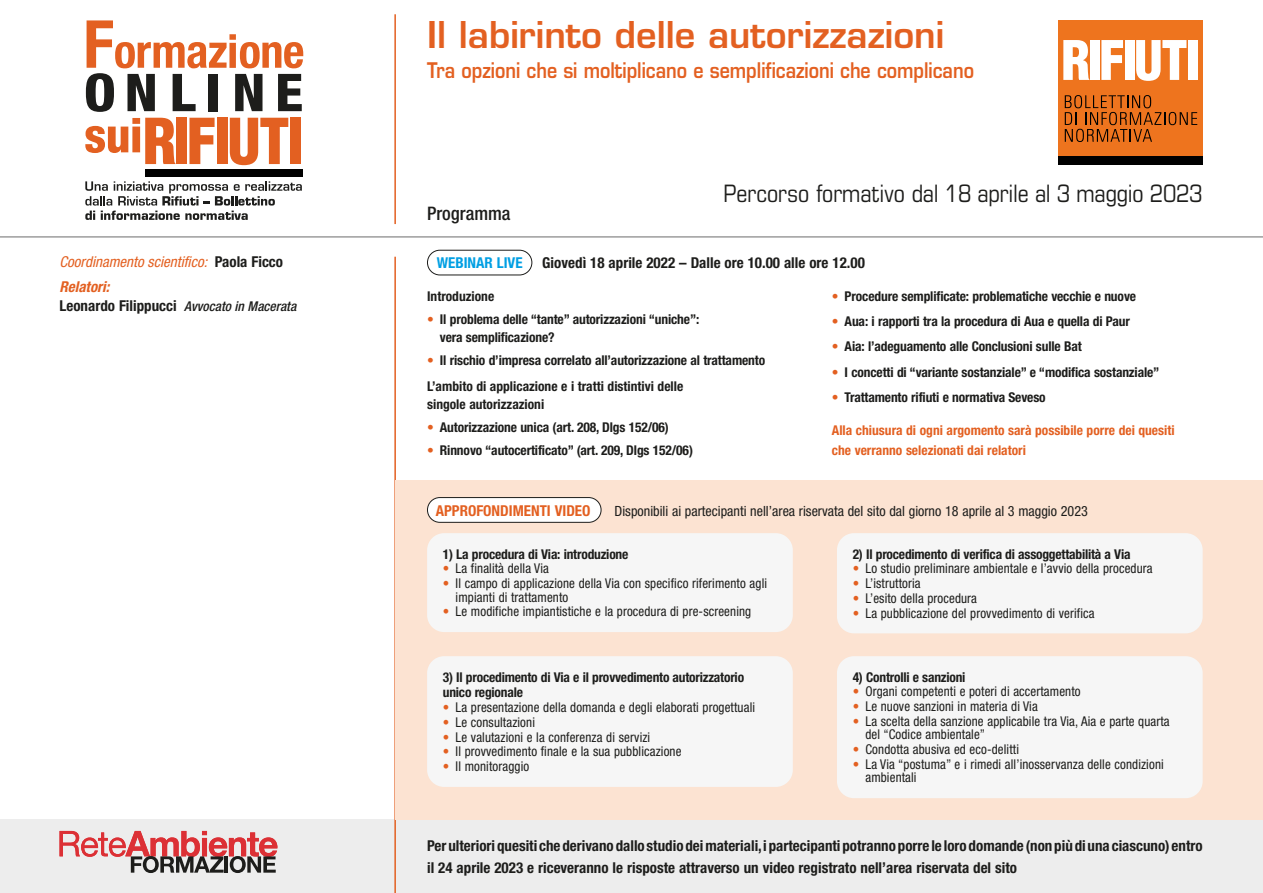
<style>
.page{position:relative;width:1263px;height:893px;background:#fff}
.page>*{position:absolute;margin:0;border:0;box-sizing:border-box;transform-origin:0 0}
.t1{font:600 36px "Eurostile";color:#e36021}
.t2{font:condensed 24px "Eurostile";letter-spacing:-.01em;color:#1d1d1b}
.t3{font:600 21px "Eurostile";color:#e36021;scale:.85 1}
.t4{font:500 condensed 18.6px "Helvetica Neue LT Std";color:#1d1d1b}
.t5{font:700 condensed 15px/22.5px "Helvetica Neue LT Std";color:#1d1d1b}
.t6{font:italic condensed 15px "Helvetica Neue LT Std";color:#e36021}
.t7{font:700 condensed 15px "Helvetica Neue LT Std";color:#e36021}
.t8{font:700 condensed 15px "Helvetica Neue LT Std";color:#009fe3}
.t9{font:italic 700 condensed 15px "Helvetica Neue LT Std";color:#e36021}
.t10{font:condensed 14.1px "Helvetica Neue LT Std";color:#1d1d1b}
.t11{font:condensed 13.5px/13.5px "Helvetica Neue LT Std";letter-spacing:.01em;color:#1d1d1b;scale:.96 1}
.t12{font:700 condensed 13.5px/17.4px "Helvetica Neue LT Std";letter-spacing:-.01em;color:#1d1d1b}
.t13{font:700 condensed 13.5px/20.2px "Helvetica Neue LT Std";color:#e36021}
.s1{font-weight:700;font-style:normal;color:#1d1d1b}
.s2{font-weight:500;font-style:italic;font-size:13.5px}
.s3{font-weight:400;color:#e36021}
.s4{color:#e36021}
</style>
<div class="page">
<div style="left:0;top:820px;width:1263px;height:73px;background:#ededed"></div>
<hr style="left:394px;top:257px;width:2px;height:636px;background:#e36021">
<hr style="left:0;top:236px;width:1263px;height:2px;background:#9d9d9d">
<hr style="left:394px;top:14px;width:2px;height:210px;background:#e36021">
<div style="left:1058px;top:20px;width:144px;height:145px;background:#ee741e"></div>
<svg style="left:1063px;top:40px;width:26px;height:40px"></svg>
<div style="left:1090px;top:40px;width:9px;height:40px;background:#fff"></div>
<svg style="left:1101px;top:40px;width:22px;height:40px"></svg>
<div style="left:1125px;top:40px;width:9px;height:40px;background:#fff"></div>
<svg style="left:1136px;top:40px;width:50px;height:41px"></svg>
<div style="left:1188px;top:40px;width:10px;height:40px;background:#fff"></div>
<div style="left:1058px;top:157px;width:145px;height:8px;background:#000"></div>
<svg style="left:1065px;top:95px;width:132px;height:47px"></svg>
<svg style="left:60px;top:831px;width:217px;height:42px"></svg>
<svg style="left:86px;top:20px;width:217px;height:92px"></svg>
<div style="left:146px;top:169px;width:157px;height:8px;background:#000"></div>
<svg style="left:85px;top:118px;width:90px;height:46px"></svg>
<div style="left:176px;top:118px;width:11px;height:46px;background:#e36021"></div>
<svg style="left:189px;top:118px;width:26px;height:46px"></svg>
<div style="left:217px;top:118px;width:11px;height:46px;background:#e36021"></div>
<svg style="left:230px;top:118px;width:58px;height:47px"></svg>
<div style="left:290px;top:118px;width:11px;height:46px;background:#e36021"></div>
<svg style="left:85px;top:181px;width:217px;height:39px"></svg>
<div style="left:396px;top:480px;width:867px;height:340px;background:#fce3d2"></div>
<div style="left:427px;top:250px;width:105px;height:25px;border:1px solid #1d1d1b;border-radius:12px"></div>
<div style="left:427px;top:498px;width:174px;height:24px;background:#fff;border-radius:12px"></div>
<div style="left:427px;top:497px;width:174px;height:26px;border:1px solid #1d1d1b;border-radius:12px"></div>
<div style="left:427px;top:533px;width:366px;height:99px;background:#f6f6f6;border-radius:17px"></div>
<div style="left:427px;top:656px;width:366px;height:131px;background:#f6f6f6;border-radius:17px"></div>
<div style="left:837px;top:656px;width:366px;height:142px;background:#f6f6f6;border-radius:17px"></div>
<div style="left:837px;top:533px;width:366px;height:100px;background:#f6f6f6;border-radius:17px"></div>
<p class="t6" style="left:60px;top:253px;width:225px">Coordinamento scientifico: <span class="s1">Paola Ficco</span></p>
<p class="t9" style="left:60px;top:278px;width:51px">Relatori:</p>
<p class="t5" style="left:60px;top:294px;width:238px">Leonardo Filippucci <span class="s2">Avvocato in Macerata</span></p>
<h1 class="t1" style="left:427px;top:12px;width:519px">Il labirinto delle autorizzazioni</h1>
<h3 class="t3" style="left:427px;top:57px;width:645px">Tra opzioni che si moltiplicano e semplificazioni che complicano</h3>
<h3 class="t4" style="left:427px;top:203px;width:85px">Programma</h3>
<h2 class="t2" style="left:723px;top:179px;width:480px">Percorso formativo dal 18 aprile al 3 maggio 2023</h2>
<p class="t8" style="left:437px;top:254px;width:87px">WEBINAR LIVE</p>
<p class="t5" style="left:542px;top:251px;width:324px">Giovedì 18 aprile 2022 – Dalle ore 10.00 alle ore 12.00</p>
<p class="t12" style="left:427px;top:288px;width:69px">Introduzione</p>
<p class="t12" style="left:440px;top:311px;width:261px;text-indent:-13px"><span class="s3">•</span> Il problema delle “tante” autorizzazioni “uniche”: vera semplificazione?</p>
<p class="t12" style="left:427px;top:346px;width:340px;line-height:26.5px"><span class="s3">•</span> Il rischio d’impresa correlato all’autorizzazione al trattamento<br>L’ambito di applicazione e i tratti distintivi delle</p>
<p class="t12" style="left:427px;top:396px;width:119px">singole autorizzazioni</p>
<p class="t12" style="left:427px;top:418px;width:243px"><span class="s3">•</span> Autorizzazione unica (art. 208, Dlgs 152/06)</p>
<p class="t12" style="left:427px;top:441px;width:267px"><span class="s3">•</span> Rinnovo “autocertificato” (art. 209, Dlgs 152/06)</p>
<p class="t12" style="left:832px;top:288px;width:306px"><span class="s3">•</span> Procedure semplificate: problematiche vecchie e nuove</p>
<p class="t12" style="left:832px;top:313px;width:300px"><span class="s3">•</span> Aua: i rapporti tra la procedura di Aua e quella di Paur</p>
<p class="t12" style="left:832px;top:338px;width:251px"><span class="s3">•</span> Aia: l’adeguamento alle Conclusioni sulle Bat</p>
<p class="t12" style="left:832px;top:363px;width:329px"><span class="s3">•</span> I concetti di “variante sostanziale” e “modifica sostanziale”</p>
<p class="t12" style="left:832px;top:388px;width:215px"><span class="s3">•</span> Trattamento rifiuti e normativa Seveso</p>
<p class="t13" style="left:832px;top:420px;width:344px">Alla chiusura di ogni argomento sarà possibile porre dei quesiti che verranno selezionati dai relatori</p>
<p class="t7" style="left:436px;top:502px;width:156px">APPROFONDIMENTI VIDEO</p>
<p class="t10" style="left:615px;top:503px;width:475px">Disponibili ai partecipanti nell’area riservata del sito dal giorno 18 aprile al 3 maggio 2023</p>
<p class="t12" style="left:443px;top:545px;width:187px">1) La procedura di Via: introduzione</p>
<p class="t11" style="left:443px;top:562px;width:112px"><span class="s4">•</span> La finalità della Via</p>
<p class="t11" style="left:456px;top:576px;width:326px;text-indent:-13px"><span class="s4">•</span> Il campo di applicazione della Via con specifico riferimento agli impianti di trattamento</p>
<p class="t11" style="left:443px;top:605px;width:323px"><span class="s4">•</span> Le modifiche impiantistiche e la procedura di pre-screening</p>
<p class="t12" style="left:853px;top:545px;width:279px">2) Il procedimento di verifica di assoggettabilità a Via</p>
<p class="t11" style="left:853px;top:562px;width:314px"><span class="s4">•</span> Lo studio preliminare ambientale e l’avvio della procedura</p>
<p class="t11" style="left:853px;top:576px;width:72px"><span class="s4">•</span> L’istruttoria</p>
<p class="t11" style="left:853px;top:591px;width:131px"><span class="s4">•</span> L’esito della procedura</p>
<p class="t11" style="left:853px;top:606px;width:253px"><span class="s4">•</span> La pubblicazione del provvedimento di verifica</p>
<p class="t12" style="left:443px;top:669px;width:303px;line-height:15.8px">3) Il procedimento di Via e il provvedimento autorizzatorio unico regionale</p>
<p class="t11" style="left:443px;top:700px;width:327px"><span class="s4">•</span> La presentazione della domanda e degli elaborati progettuali</p>
<p class="t11" style="left:443px;top:715px;width:97px"><span class="s4">•</span> Le consultazioni</p>
<p class="t11" style="left:443px;top:730px;width:218px"><span class="s4">•</span> Le valutazioni e la conferenza di servizi</p>
<p class="t11" style="left:443px;top:745px;width:250px"><span class="s4">•</span> Il provvedimento finale e la sua pubblicazione</p>
<p class="t11" style="left:443px;top:759px;width:91px"><span class="s4">•</span> Il monitoraggio</p>
<p class="t12" style="left:853px;top:668px;width:114px">4) Controlli e sanzioni</p>
<p class="t11" style="left:853px;top:685px;width:239px"><span class="s4">•</span> Organi competenti e poteri di accertamento</p>
<p class="t11" style="left:853px;top:699px;width:194px"><span class="s4">•</span> Le nuove sanzioni in materia di Via</p>
<p class="t11" style="left:865px;top:714px;width:318px;text-indent:-13px"><span class="s4">•</span> La scelta della sanzione applicabile tra Via, Aia e parte quarta del “Codice ambientale”</p>
<p class="t11" style="left:853px;top:742px;width:175px"><span class="s4">•</span> Condotta abusiva ed eco-delitti</p>
<p class="t11" style="left:865px;top:757px;width:312px;text-indent:-13px"><span class="s4">•</span> La Via “postuma” e i rimedi all’inosservanza delle condizioni ambientali</p>
<p class="t5" style="left:427px;top:834px;width:777px">Per ulteriori quesiti che derivano dallo studio dei materiali, i partecipanti potranno porre le loro domande (non più di una ciascuno) entro il 24 aprile 2023 e riceveranno le risposte attraverso un video registrato nell’area riservata del sito</p>
</div>
